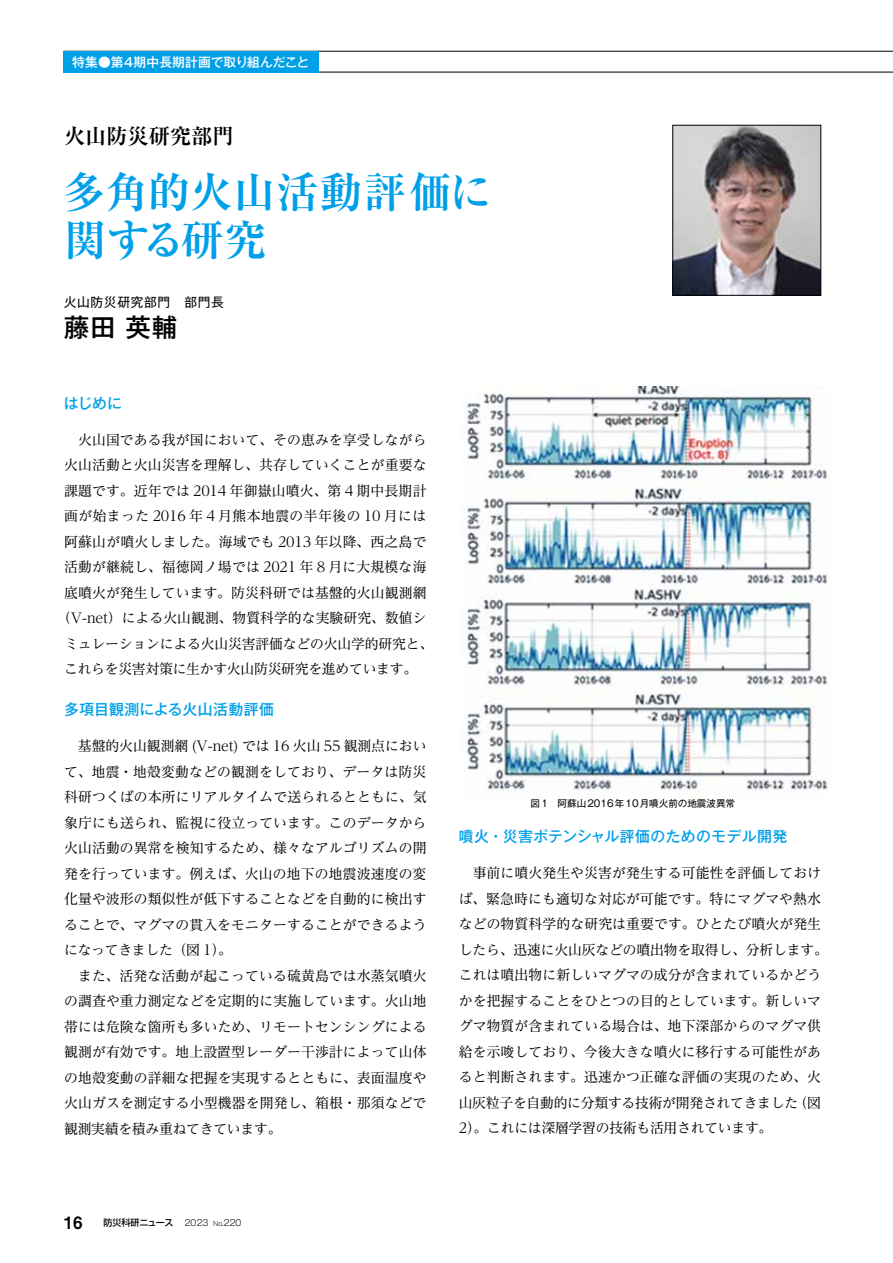
<style>
.page{position:relative;width:893px;height:1263px;background:#fff}
.page>*{position:absolute;margin:0;border:0;box-sizing:border-box;transform-origin:0 0}
.t1{font:700 42.45px/48.9px "Ryumin Pro";letter-spacing:.01em;color:#00a0e9}
.t2{font:500 25.5px "Gothic MB101 Pro";color:#000}
.t3{font:700 21.3px "Ryumin Pro";color:#000}
.t4{font:500 14.85px "Gothic MB101 Pr 6";letter-spacing:.02em;color:#00a0e9}
.t5{font:13.8px/25.5px "Reim Pro";letter-spacing:.01em;color:#000}
.t6{font:13.8px "Reim Pro";letter-spacing:.035em;color:#000}
.t7{font:13.8px "Reim Pro";letter-spacing:-.01em;color:#000}
.t8{font:13.8px "Reim Pro";letter-spacing:-.02em;color:#000}
.t9{font:500 12.75px "Gothic MB101 Pro";letter-spacing:.01em;color:#fff}
.t10{font:12.75px "Gothic MB101 Pro";letter-spacing:.05em;color:#000}
.t11{font:9.6px "Gothic MB101 Pro";color:#000}
.t12{font:500 9px "Shin Go Pro";letter-spacing:-.01em;color:#000}
.s1{font-family:"Midashi Go Pro MB31";font-weight:400;font-size:16.95px}
.s2{font-weight:300;font-size:8.55px}
.s3{font-family:"Gothic MB101 Pro";font-weight:300;font-size:8.55px}
.s4{font-family:"Gothic MB101 Pro";font-weight:300;font-size:6.45px}
</style>
<div class="page">
<svg style="left:319px;top:51px;width:574px;height:21px"></svg>
<img style="left:675px;top:127px;width:144px;height:167px">
<div style="left:673px;top:125px;width:148px;height:171px;border:1px solid #000"></div>
<img style="left:462px;top:387px;width:366px;height:404px">
<div style="left:64px;top:51px;width:255px;height:21px;background:#00a0e9"></div>
<p class="t9" style="left:72px;top:51px;width:238px">特集●第4期中長期計画で取り組んだこと</p>
<h3 class="t3" style="left:64px;top:119px;width:171px">火山防災研究部門</h3>
<h1 class="t1" style="left:64px;top:164px;width:430px">多角的火山活動評価に関する研究</h1>
<p class="t10" style="left:64px;top:291px;width:162px">火山防災研究部門　部門長</p>
<h2 class="t2" style="left:64px;top:306px;width:115px">藤田 英輔</h2>
<p class="t4" style="left:64px;top:391px;width:60px">はじめに</p>
<p class="t5" style="left:64px;top:427px;width:364px">　火山国である我が国において、その恵みを享受しながら</p>
<p class="t5" style="left:64px;top:452px;width:364px">火山活動と火山災害を理解し、共存していくことが重要な</p>
<p class="t5" style="left:64px;top:478px;width:364px">課題です。近年では 2014 年御嶽山噴火、第 4 期中長期計</p>
<p class="t6" style="left:64px;top:505px;width:364px">画が始まった 2016 年 4 月熊本地震の半年後の 10 月には</p>
<p class="t5" style="left:64px;top:529px;width:364px">阿蘇山が噴火しました。海域でも 2013 年以降、西之島で</p>
<p class="t5" style="left:64px;top:554px;width:364px">活動が継続し、福徳岡ノ場では 2021 年 8 月に大規模な海</p>
<p class="t5" style="left:64px;top:580px;width:364px">底噴火が発生しています。防災科研では基盤的火山観測網</p>
<p class="t5" style="left:57px;top:605px;width:371px">（V-net）による火山観測、物質科学的な実験研究、数値シ</p>
<p class="t7" style="left:64px;top:632px;width:371px">ミュレーションによる火山災害評価などの火山学的研究と、</p>
<p class="t8" style="left:64px;top:658px;width:355px">これらを災害対策に生かす火山防災研究を進めています。</p>
<p class="t4" style="left:64px;top:697px;width:212px">多項目観測による火山活動評価</p>
<p class="t5" style="left:64px;top:733px;width:364px">　基盤的火山観測網 (V-net) では 16 火山 55 観測点において、地震・地殻変動などの観測をしており、データは防災科研つくばの本所にリアルタイムで送られるとともに、気象庁にも送られ、監視に役立っています。このデータから火山活動の異常を検知するため、様々なアルゴリズムの開発を行っています。例えば、火山の地下の地震波速度の変化量や波形の類似性が低下することなどを自動的に検出することで、マグマの貫入をモニターすることができるようになってきました（図 1）。<br>　また、活発な活動が起こっている硫黄島では水蒸気噴火の調査や重力測定などを定期的に実施しています。火山地帯には危険な箇所も多いため、リモートセンシングによる観測が有効です。地上設置型レーダー干渉計によって山体の地殻変動の詳細な把握を実現するとともに、表面温度や火山ガスを測定する小型機器を開発し、箱根・那須などで観測実績を積み重ねてきています。</p>
<p class="t11" style="left:531px;top:795px;width:206px">図1　阿蘇山2016年10月噴火前の地震波異常</p>
<p class="t4" style="left:459px;top:824px;width:330px">噴火・災害ポテンシャル評価のためのモデル開発</p>
<p class="t5" style="left:459px;top:860px;width:371px">　事前に噴火発生や災害が発生する可能性を評価しておけば、緊急時にも適切な対応が可能です。特にマグマや熱水などの物質科学的な研究は重要です。ひとたび噴火が発生したら、迅速に火山灰などの噴出物を取得し、分析します。これは噴出物に新しいマグマの成分が含まれているかどうかを把握することをひとつの目的としています。新しいマグマ物質が含まれている場合は、地下深部からのマグマ供給を示唆しており、今後大きな噴火に移行する可能性があると判断されます。迅速かつ正確な評価の実現のため、火山灰粒子を自動的に分類する技術が開発されてきました（図<br>2）。これには深層学習の技術も活用されています。</p>
<p class="t12" style="left:64px;top:1215px;width:179px"><span class="s1">16</span> 防災科研ニュース <span class="s2">　</span><span class="s3">2023</span> <span class="s4">No</span><span class="s3">.220</span></p>
</div>
